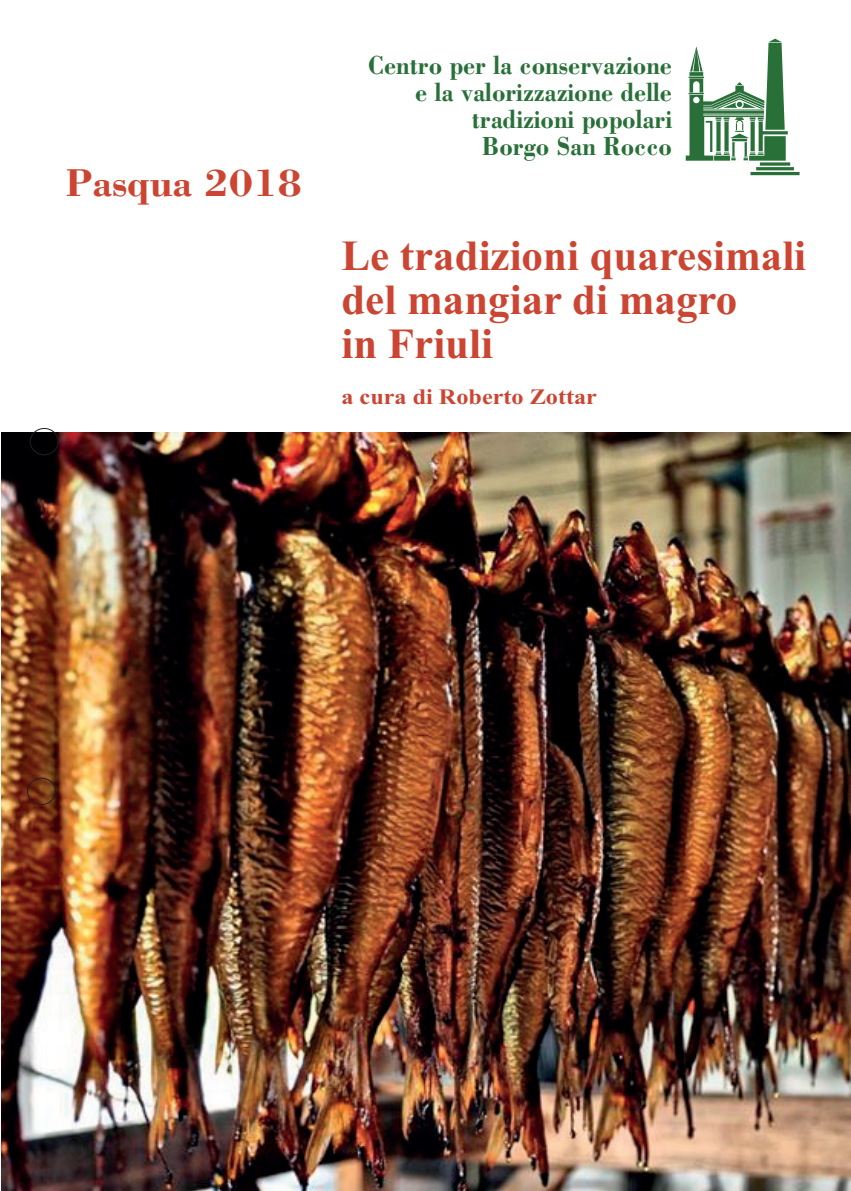
<style>
.page{position:relative;width:851px;height:1191px;background:#fff}
.page>*{position:absolute;margin:0;border:0;box-sizing:border-box;transform-origin:0 0}
.t1{font:700 43px/44px "Times New Roman";color:#cb4532}
.t2{font:40px "Bodoni Bold Yu";color:#cb4532}
.t3{font:27px/27px "Bodoni Bold Yu";color:#287038;text-align:right;scale:.9 1}
.t4{font:700 22px "Times New Roman";color:#cb4532;scale:1.1 1}
</style>
<div class="page">
<img style="left:1px;top:432px;width:849px;height:759px">
<svg style="left:685px;top:39px;width:114px;height:136px"></svg>
<div style="left:30px;top:428px;width:29px;height:27px;border:2px solid #231f20;border-radius:50%"></div>
<div style="left:27px;top:777px;width:29px;height:28px;border:2px solid #231f20;border-radius:50%"></div>
<h2 class="t2" style="left:66px;top:168px;width:238px">Pasqua 2018</h2>
<p class="t3" style="left:368px;top:54px;width:339px">Centro per la conservazione e la valorizzazione delle tradizioni popolari<br>Borgo San Rocco</p>
<h1 class="t1" style="left:341px;top:238px;width:466px">Le tradizioni quaresimali del mangiar di magro<br>in Friuli</h1>
<p class="t4" style="left:341px;top:390px;width:234px">a cura di Roberto Zottar</p>
</div>
